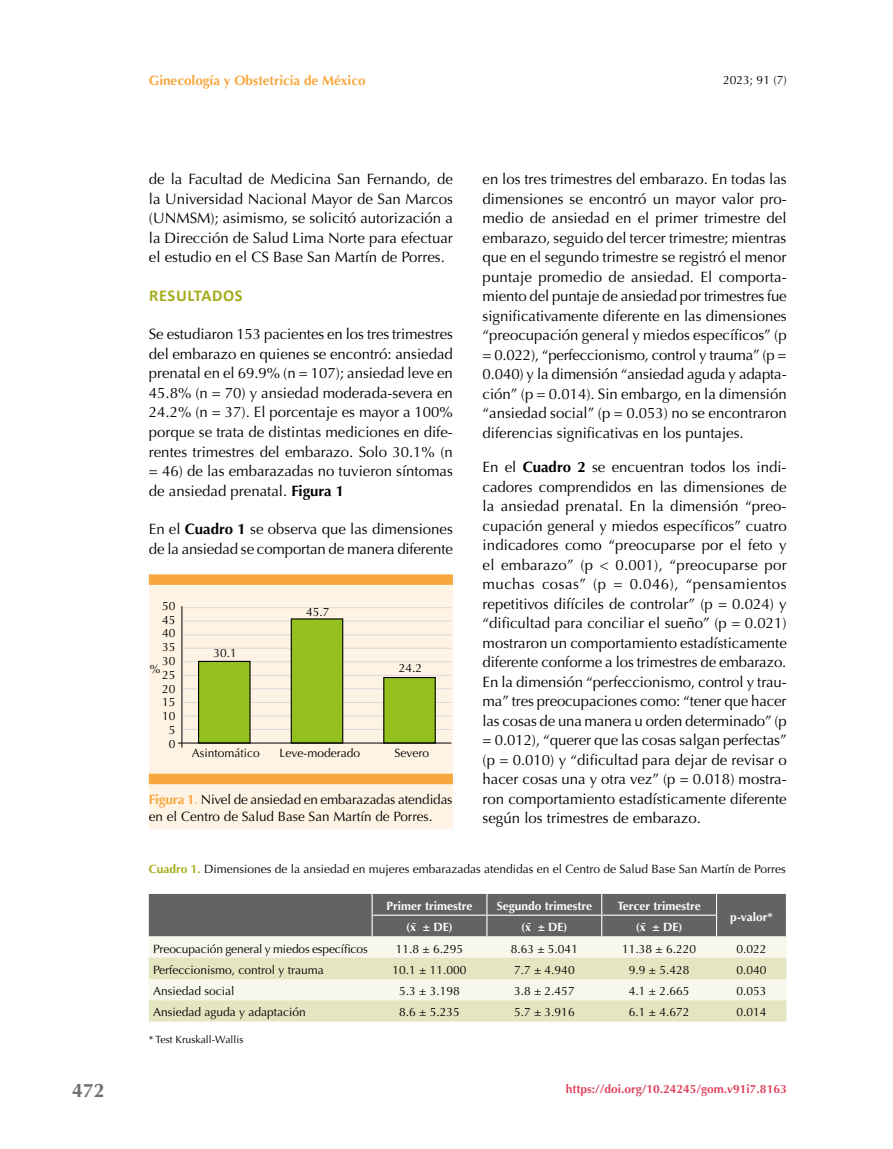
<style>
.page{position:relative;width:893px;height:1149px;background:#fff}
.page>*{position:absolute;margin:0;border:0;box-sizing:border-box;transform-origin:0 0}
.t1{font:700 19.5px "Optima";color:#706f6f}
.t2{font:700 16.5px "Calibri";letter-spacing:.04em;color:#a5ad1d}
.t3{font:15px/19.5px "Optima";color:#000;text-align:justify}
.t4{font:13.5px/16.5px "Optima";letter-spacing:-.01em;color:#000}
.t5{font:700 13.5px "Optima";color:#f7a73e}
.t6{font:12px/13.8px "Optima";color:#000;text-align:center}
.t7{font:700 12px "Optima";color:#fff}
.t8{font:700 12px "Optima";color:#de465f}
.t9{font:10.5px "Optima";color:#000}
.s1{font-weight:700}
.s2{font-weight:700;color:#f7a73e}
.s3{color:#f7a73e}
.s4{font-weight:700;color:#a5ad1d}
</style>
<div class="page">
<div style="left:149px;top:581px;width:304px;height:247px;background:#fff3e4"></div>
<div style="left:149px;top:773px;width:304px;height:11px;background:#f7a73e"></div>
<div style="left:149px;top:574px;width:304px;height:10px;background:#f7a73e"></div>
<hr style="left:183px;top:729px;width:268px;height:1px;background:#dadada">
<hr style="left:183px;top:715px;width:268px;height:1px;background:#dadada">
<hr style="left:183px;top:701px;width:268px;height:1px;background:#dadada">
<hr style="left:183px;top:688px;width:268px;height:1px;background:#dadada">
<hr style="left:183px;top:674px;width:268px;height:1px;background:#dadada">
<hr style="left:183px;top:661px;width:268px;height:1px;background:#dadada">
<hr style="left:183px;top:647px;width:268px;height:1px;background:#dadada">
<hr style="left:183px;top:634px;width:268px;height:1px;background:#dadada">
<hr style="left:183px;top:620px;width:268px;height:1px;background:#dadada">
<hr style="left:183px;top:607px;width:268px;height:1px;background:#dadada">
<svg style="left:197px;top:618px;width:239px;height:126px"></svg>
<hr style="left:178px;top:742px;width:273px;height:1px;background:#000">
<hr style="left:182px;top:606px;width:1px;height:141px;background:#000">
<svg style="left:149px;top:893px;width:638px;height:128px;background:#c1c1b1"></svg>
<h1 class="t1" style="left:72px;top:1079px;width:34px">472</h1>
<p class="t5" style="left:149px;top:73px;width:218px">Ginecología y Obstetricia de México</p>
<p class="t6" style="left:723px;top:73px;width:65px">2023; 91 (7)</p>
<p class="t3" style="left:149px;top:169px;width:306px">de la Facultad de Medicina San Fernando, de la Universidad Nacional Mayor de San Marcos (UNMSM); asimismo, se solicitó autorización a la Dirección de Salud Lima Norte para efectuar el estudio en el CS Base San Martín de Porres.</p>
<p class="t2" style="left:149px;top:284px;width:95px">RESULTADOS</p>
<p class="t3" style="left:149px;top:324px;width:306px">Se estudiaron 153 pacientes en los tres trimestres del embarazo en quienes se encontró: ansiedad prenatal en el 69.9% (n = 107); ansiedad leve en 45.8% (n = 70) y ansiedad moderada-severa en 24.2% (n = 37). El porcentaje es mayor a 100% porque se trata de distintas mediciones en dife&shy;rentes trimestres del embarazo. Solo 30.1% (n = 46) de las embarazadas no tuvieron síntomas de ansiedad prenatal. <span class="s1">Figura 1</span></p>
<p class="t3" style="left:149px;top:519px;width:306px">En el <span class="s1">Cuadro 1</span> se observa que las dimensiones de la ansiedad se comportan de manera diferente</p>
<p class="t6" style="left:162px;top:598px;width:15px">50<br>45<br>40<br>35<br>30<br>25<br>20<br>15<br>10<br>5<br>0</p>
<p class="t6" style="left:150px;top:662px;width:12px">%</p>
<p class="t6" style="left:213px;top:646px;width:25px">30.1</p>
<p class="t6" style="left:306px;top:605px;width:25px">45.7</p>
<p class="t6" style="left:399px;top:660px;width:25px">24.2</p>
<p class="t6" style="left:192px;top:746px;width:70px">Asintomático</p>
<p class="t6" style="left:279px;top:746px;width:82px">Leve-moderado</p>
<p class="t6" style="left:394px;top:746px;width:36px">Severo</p>
<p class="t4" style="left:149px;top:791px;width:305px"><span class="s2">Figura 1</span><span class="s3">.</span> Nivel de ansiedad en embarazadas atendidas en el Centro de Salud Base San Martín de Porres.</p>
<p class="t3" style="left:483px;top:169px;width:306px">en los tres trimestres del embarazo. En todas las dimensiones se encontró un mayor valor pro&shy;medio de ansiedad en el primer trimestre del embarazo, seguido del tercer trimestre; mientras que en el segundo trimestre se registró el menor puntaje promedio de ansiedad. El comporta&shy;miento del puntaje de ansiedad por trimestres fue significativamente diferente en las dimensiones “preocupación general y miedos específicos” (p = 0.022), “perfeccionismo, control y trauma” (p = 0.040) y la dimensión “ansiedad aguda y adapta&shy;ción” (p = 0.014). Sin embargo, en la dimensión “ansiedad social” (p = 0.053) no se encontraron diferencias significativas en los puntajes.</p>
<p class="t3" style="left:483px;top:457px;width:306px">En el <span class="s1">Cuadro 2</span> se encuentran todos los indi&shy;cadores comprendidos en las dimensiones de la ansiedad prenatal. En la dimensión “preo&shy;cupación general y miedos específicos” cuatro indicadores como “preocuparse por el feto y el embarazo” (p &lt; 0.001), “preocuparse por muchas cosas” (p = 0.046), “pensamientos repetitivos difíciles de controlar” (p = 0.024) y “dificultad para conciliar el sueño” (p = 0.021) mostraron un comportamiento estadísticamente diferente conforme a los trimestres de embarazo.<br>En la dimensión “perfeccionismo, control y trau&shy;ma” tres preocupaciones como: “tener que hacer las cosas de una manera u orden determinado” (p = 0.012), “querer que las cosas salgan perfectas” (p = 0.010) y “dificultad para dejar de revisar o hacer cosas una y otra vez” (p = 0.018) mostra&shy;ron comportamiento estadísticamente diferente según los trimestres de embarazo.</p>
<p class="t6" style="left:149px;top:861px;width:638px"><span class="s4">Cuadro 1.</span> Dimensiones de la ansiedad en mujeres embarazadas atendidas en el Centro de Salud Base San Martín de Porres</p>
<p class="t7" style="left:386px;top:898px;width:88px">Primer trimestre</p>
<p class="t7" style="left:497px;top:898px;width:97px">Segundo trimestre</p>
<p class="t7" style="left:617px;top:898px;width:85px">Tercer trimestre</p>
<p class="t7" style="left:730px;top:909px;width:44px">p-valor*</p>
<p class="t7" style="left:406px;top:920px;width:48px">(x̄ ± DE)</p>
<p class="t7" style="left:521px;top:920px;width:48px">(x̄ ± DE)</p>
<p class="t7" style="left:636px;top:920px;width:48px">(x̄ ± DE)</p>
<p class="t6" style="left:153px;top:941px;width:216px">Preocupación general y miedos específicos</p>
<p class="t6" style="left:396px;top:941px;width:69px">11.8 ± 6.295</p>
<p class="t6" style="left:511px;top:941px;width:69px">8.63 ± 5.041</p>
<p class="t6" style="left:622px;top:941px;width:75px">11.38 ± 6.220</p>
<p class="t6" style="left:736px;top:941px;width:32px">0.022</p>
<p class="t6" style="left:153px;top:962px;width:172px">Perfeccionismo, control y trauma</p>
<p class="t6" style="left:392px;top:962px;width:75px">10.1 ± 11.000</p>
<p class="t6" style="left:514px;top:962px;width:62px">7.7 ± 4.940</p>
<p class="t6" style="left:629px;top:962px;width:62px">9.9 ± 5.428</p>
<p class="t6" style="left:736px;top:962px;width:32px">0.040</p>
<p class="t6" style="left:153px;top:984px;width:83px">Ansiedad social</p>
<p class="t6" style="left:399px;top:984px;width:62px">5.3 ± 3.198</p>
<p class="t6" style="left:514px;top:984px;width:62px">3.8 ± 2.457</p>
<p class="t6" style="left:629px;top:984px;width:62px">4.1 ± 2.665</p>
<p class="t6" style="left:736px;top:984px;width:32px">0.053</p>
<p class="t6" style="left:153px;top:1005px;width:154px">Ansiedad aguda y adaptación</p>
<p class="t6" style="left:399px;top:1005px;width:62px">8.6 ± 5.235</p>
<p class="t6" style="left:514px;top:1005px;width:62px">5.7 ± 3.916</p>
<p class="t6" style="left:629px;top:1005px;width:62px">6.1 ± 4.672</p>
<p class="t6" style="left:736px;top:1005px;width:32px">0.014</p>
<p class="t9" style="left:149px;top:1032px;width:96px">* Test Kruskall-Wallis</p>
<p class="t8" style="left:566px;top:1081px;width:222px">https://doi.org/10.24245/gom.v91i7.8163</p>
</div>
